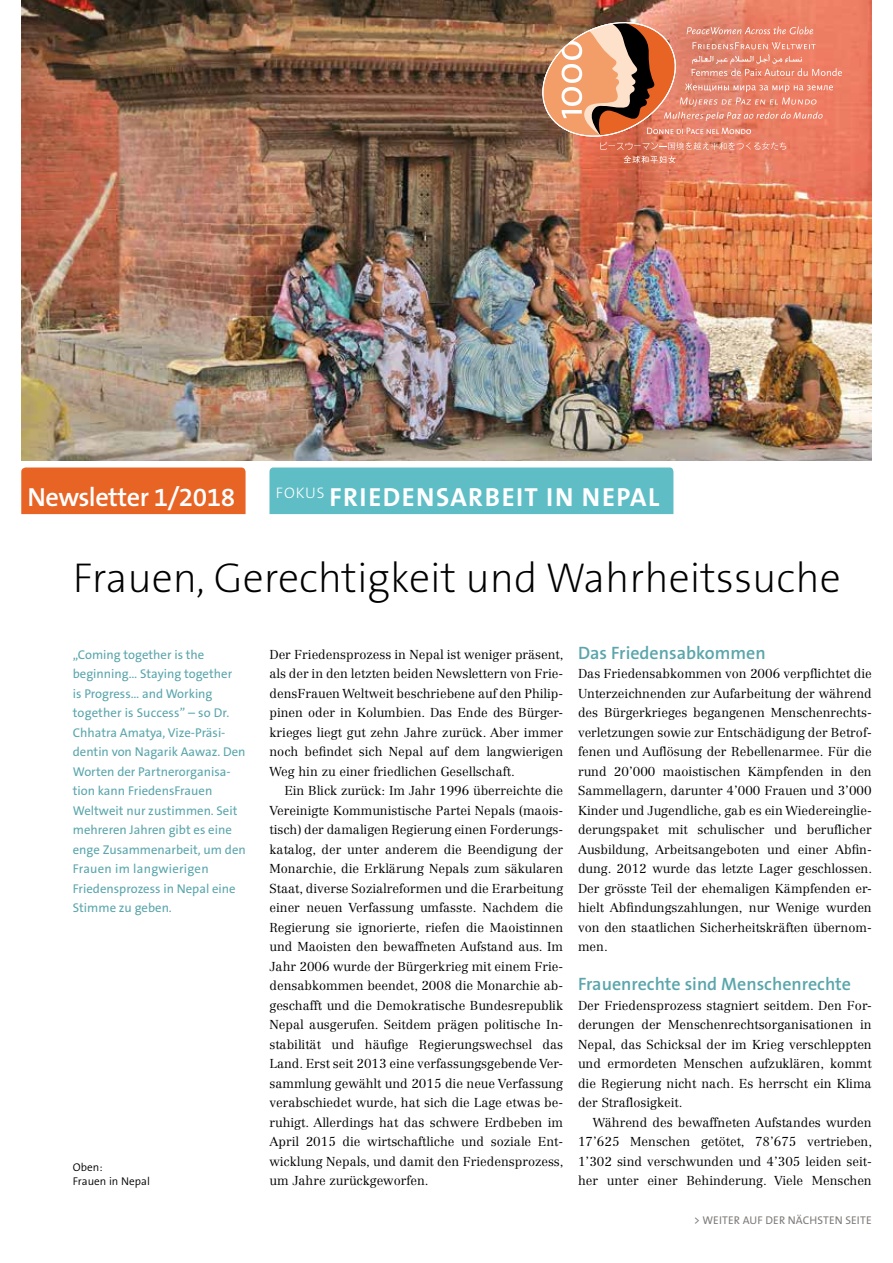
<style>
.page{position:relative;width:893px;height:1263px;background:#fff}
.page>*{position:absolute;margin:0;border:0;box-sizing:border-box;transform-origin:0 0}
.t1{font:200 42px "The Sans B W2";color:#000}
.t2{font:700 26.25px "The Sans B W7";letter-spacing:.055em;color:#fff}
.t3{font:600 26.25px "The Sans B W6";letter-spacing:-.02em;color:#fff}
.t4{font:600 18px "The Sans B W6";color:#5aa6ac}
.t5{font:300 12.75px/19.5px "Centennial LT Std";color:#000;text-align:justify}
.t6{font:12.75px/19.5px "The Sans B W5 Plain";color:#5aa6ac}
.t7{font:11.25px "The Sans B W5 Plain";letter-spacing:.015em;color:#7f7b79}
.t8{font:300 11.25px/13.8px "The Sans B W4";letter-spacing:.005em;color:#000}
</style>
<div class="page">
<img style="left:21px;top:0;width:851px;height:461px">
<svg style="left:623px;top:156px;width:53px;height:7px"></svg>
<svg style="left:534px;top:23px;width:308px;height:127px;background:#d7856a"></svg>
<div style="left:21px;top:467px;width:225px;height:47px;background:#e76425"></div>
<div style="left:269px;top:467px;width:404px;height:47px;background:#5fbdc6"></div>
<h2 class="t3" style="left:28px;top:480px;width:209px">Newsletter 1/2018</h2>
<h2 class="t2" style="left:276px;top:480px;width:385px"><sup>FOKUS</sup> FRIEDENSARBEIT IN N EPAL</h2>
<h1 class="t1" style="left:73px;top:551px;width:769px">Frauen, Gerechtigkeit und Wahrheitssuche</h1>
<p class="t6" style="left:73px;top:645px;width:174px">„Coming together is the beginning… Staying together<br>is Progress… and Working together is Success” – so Dr.<br>Chhatra Amatya, Vize-Präsi&shy;dentin von Nagarik Aawaz. Den<br>Worten der Partnerorganisa&shy;tion kann FriedensFrauen<br>Weltweit nur zustimmen. Seit mehreren Jahren gibt es eine enge Zusammenarbeit, um den<br>Frauen im langwierigen<br>Friedensprozess in Nepal eine<br>Stimme zu geben.</p>
<p class="t8" style="left:73px;top:1161px;width:79px">Oben:<br>Frauen in Nepal</p>
<p class="t5" style="left:269px;top:644px;width:296px">Der Friedensprozess in Nepal ist weniger präsent, als der in den letzten beiden Newslettern von Frie&shy;densFrauen Weltweit beschriebene auf den Philip&shy;pinen oder in Kolumbien. Das Ende des Bürger&shy;krieges liegt gut zehn Jahre zurück. Aber immer noch befindet sich Nepal auf dem langwierigen Weg hin zu einer friedlichen Gesellschaft.</p>
<p class="t5" style="left:269px;top:781px;width:296px;text-indent:15px">Ein Blick zurück: Im Jahr 1996 überreichte die Vereinigte Kommunistische Partei Nepals (maois&shy;tisch) der damaligen Regierung einen Forderungs&shy;katalog, der unter anderem die Beendigung der Monarchie, die Erklärung Nepals zum säkularen Staat, diverse Sozialreformen und die Erarbeitung einer neuen Verfassung umfasste. Nachdem die Regierung sie ignorierte, riefen die Maoistinnen und Maoisten den bewaffneten Aufstand aus. Im Jahr 2006 wurde der Bürgerkrieg mit einem Frie&shy;densabkommen beendet, 2008 die Monarchie ab&shy;geschafft und die Demokratische Bundesrepublik Nepal ausgerufen. Seitdem prägen politische In&shy;stabilität und häufige Regierungswechsel das Land. Erst seit 2013 eine verfassungsgebende Ver&shy;sammlung gewählt und 2015 die neue Verfassung verabschiedet wurde, hat sich die Lage etwas be&shy;ruhigt. Allerdings hat das schwere Erdbeben im April 2015 die wirtschaftliche und soziale Ent&shy;wicklung Nepals, und damit den Friedensprozess, um Jahre zurückgeworfen.</p>
<h3 class="t4" style="left:578px;top:641px;width:189px">Das Friedensabkommen</h3>
<p class="t5" style="left:578px;top:664px;width:296px">Das Friedensabkommen von 2006 verpflichtet die Unterzeichnenden zur Aufarbeitung der während des Bürgerkrieges begangenen Menschenrechts&shy;verletzungen sowie zur Entschädigung der Betrof&shy;fenen und Auflösung der Rebellenarmee. Für die rund 20’000 maoistischen Kämpfenden in den Sammellagern, darunter 4’000 Frauen und 3’000<br>Kinder und Jugendliche, gab es ein Wiedereinglie&shy;derungspaket mit schulischer und beruflicher Ausbildung, Arbeitsangeboten und einer Abfin&shy;dung. 2012 wurde das letzte Lager geschlossen.<br>Der grösste Teil der ehemaligen Kämpfenden er&shy;hielt Abfindungszahlungen, nur Wenige wurden von den staatlichen Sicherheitskräften übernom&shy;men.</p>
<h3 class="t4" style="left:578px;top:972px;width:275px">Frauenrechte sind Menschenrechte</h3>
<p class="t5" style="left:578px;top:995px;width:295px">Der Friedensprozess stagniert seitdem. Den For&shy;derungen der Menschenrechtsorganisationen in Nepal, das Schicksal der im Krieg verschleppten und ermordeten Menschen aufzuklären, kommt die Regierung nicht nach. Es herrscht ein Klima der Straflosigkeit.</p>
<p class="t5" style="left:578px;top:1112px;width:296px;text-indent:15px">Während des bewaffneten Aufstandes wurden 17’625 Menschen getötet, 78’675 vertrieben, 1’302 sind verschwunden und 4’305 leiden seit&shy;her unter einer Behinderung. Viele Menschen</p>
<p class="t7" style="left:694px;top:1213px;width:179px">&gt; weiter auf der nächsten seite</p>
</div>
